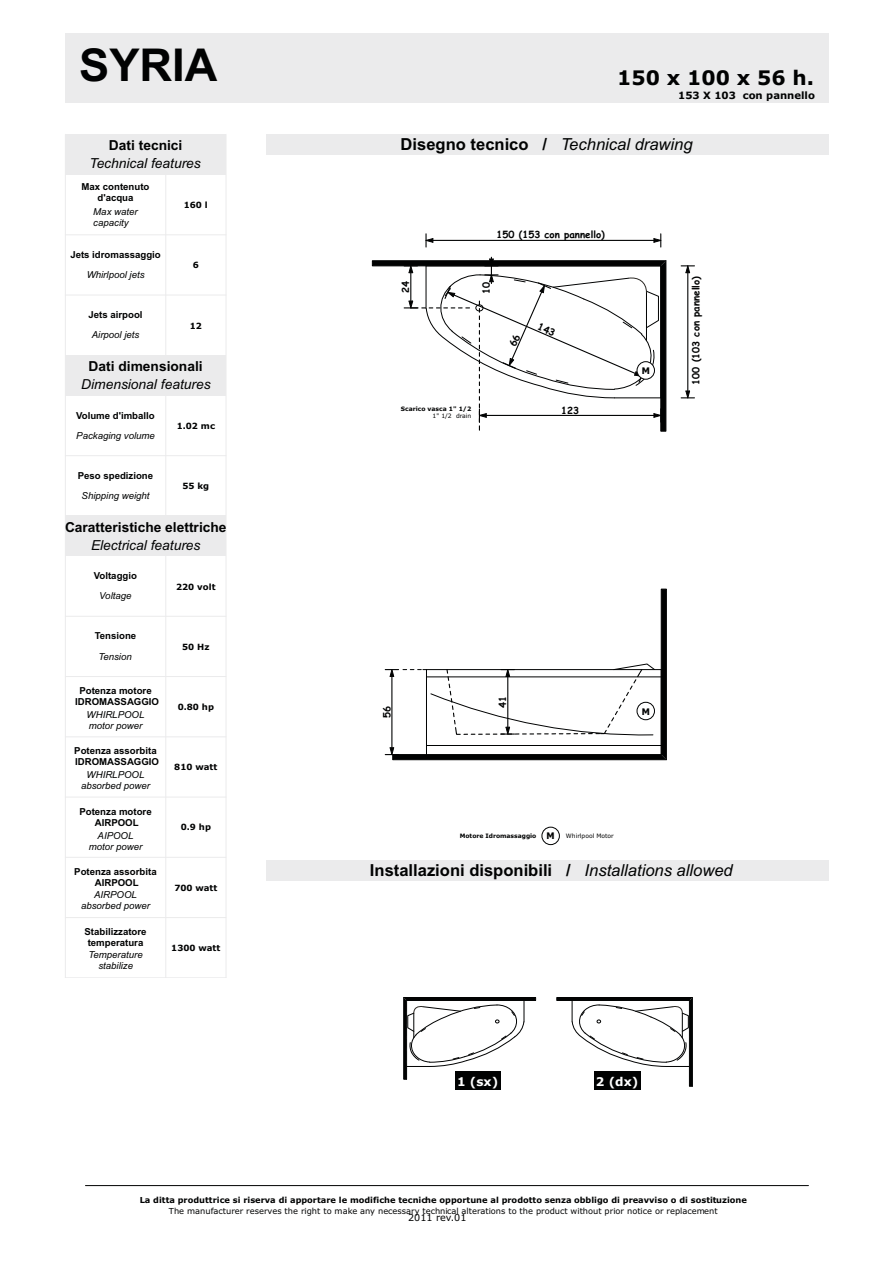
<style>
.page{position:relative;width:893px;height:1262px;background:#fff}
.page>*{position:absolute;margin:0;border:0;box-sizing:border-box;transform-origin:0 0}
.t1{font:700 45.3px "Arial";color:#010202}
.t2{font:700 20.1px "Verdana";color:#010202}
.t3{font:700 16.5px "Arial";color:#010202}
.t4{font:italic 16.5px "Arial";color:#010202}
.t5{font:italic 13.8px "Arial";color:#010202}
.t6{font:700 13.8px "Arial";color:#010202}
.t7{font:700 12px "Verdana";color:#fff}
.t8{font:700 10.05px "Verdana";color:#010202}
.t9{font:700 9.75px "Comic Sans MS";color:#010202}
.t10{font:700 9.6px/10.9px "Arial";color:#010202;text-align:center}
.t11{font:italic 9.6px/11.1px "Arial";color:#010202;text-align:center}
.t12{font:9.6px "Verdana";color:#010202}
.t13{font:700 9.15px "Tahoma";color:#010202}
.t14{font:700 8.55px "Verdana";color:#010202}
.t15{font:700 8.25px "Verdana";color:#010202}
.t16{font:8.25px "Verdana";color:#010202}
.t17{font:700 6px "Verdana";color:#010202}
.t18{font:6px "Verdana";color:#010202}
.s1{font-weight:700;font-style:normal}
.s2{font-family:"Tahoma";font-size:9.15px}
.s3{font-weight:400}
.s4{font-weight:400;font-style:italic}
</style>
<div class="page">
<hr style="left:692px;top:997px;width:1px;height:89px;background:#010202">
<div style="left:266px;top:860px;width:562px;height:20px;background:#ebebec"></div>
<div style="left:65px;top:33px;width:763px;height:69px;background:#ebebec"></div>
<div style="left:266px;top:134px;width:562px;height:20px;background:#ebebec"></div>
<div style="left:65px;top:134px;width:161px;height:41px;background:#ebebec"></div>
<div style="left:65px;top:355px;width:161px;height:40px;background:#ebebec"></div>
<div style="left:65px;top:516px;width:161px;height:40px;background:#ebebec"></div>
<hr style="left:85px;top:1185px;width:723px;height:1px;background:#010202">
<hr style="left:65px;top:234px;width:161px;height:1px;background:#ebebec">
<hr style="left:65px;top:295px;width:161px;height:1px;background:#ebebec">
<hr style="left:65px;top:455px;width:161px;height:1px;background:#ebebec">
<hr style="left:65px;top:977px;width:161px;height:1px;background:#ebebec">
<hr style="left:65px;top:134px;width:1px;height:904px;background:#ebebec">
<hr style="left:65px;top:616px;width:161px;height:1px;background:#ebebec">
<hr style="left:65px;top:676px;width:161px;height:1px;background:#ebebec">
<hr style="left:65px;top:736px;width:161px;height:1px;background:#ebebec">
<hr style="left:65px;top:797px;width:161px;height:1px;background:#ebebec">
<hr style="left:65px;top:857px;width:161px;height:1px;background:#ebebec">
<hr style="left:65px;top:917px;width:161px;height:1px;background:#ebebec">
<hr style="left:226px;top:134px;width:1px;height:904px;background:#ebebec">
<hr style="left:165px;top:556px;width:1px;height:482px;background:#ebebec">
<hr style="left:165px;top:395px;width:1px;height:121px;background:#ebebec">
<hr style="left:165px;top:175px;width:1px;height:180px;background:#ebebec">
<hr style="left:433px;top:240px;width:221px;height:1px;background:#010202">
<svg style="left:653px;top:234px;width:8px;height:13px"></svg>
<svg style="left:425px;top:234px;width:8px;height:13px"></svg>
<hr style="left:687px;top:273px;width:1px;height:118px;background:#010202">
<svg style="left:681px;top:265px;width:13px;height:8px"></svg>
<svg style="left:681px;top:390px;width:13px;height:8px"></svg>
<div style="left:455px;top:1071px;width:45px;height:19px;background:#010202"></div>
<div style="left:593px;top:1071px;width:47px;height:19px;background:#010202"></div>
<svg style="left:542px;top:826px;width:17px;height:20px"></svg>
<svg style="left:385px;top:589px;width:281px;height:171px"></svg>
<div style="left:541px;top:827px;width:18px;height:17px;border:1px solid #010202;border-radius:50%"></div>
<div style="left:637px;top:702px;width:17px;height:18px;border:1px solid #010202;border-radius:50%"></div>
<div style="left:65px;top:978px;width:162px;height:61px;background:#fff"></div>
<svg style="left:403px;top:997px;width:133px;height:82px"></svg>
<svg style="left:556px;top:997px;width:136px;height:89px"></svg>
<svg style="left:372px;top:257px;width:294px;height:174px"></svg>
<h1 class="t1" style="left:79px;top:48px;width:140px">SYRIA</h1>
<h3 class="t6" style="left:109px;top:140px;width:75px">Dati tecnici</h3>
<h3 class="t5" style="left:89px;top:158px;width:113px">Technical features</h3>
<p class="t10" style="left:81px;top:182px;width:69px">Max contenuto d'acqua</p>
<p class="t11" style="left:93px;top:207px;width:46px;text-align:left">Max water capacity</p>
<p class="t10" style="left:70px;top:250px;width:92px">Jets idromassaggio</p>
<p class="t11" style="left:87px;top:270px;width:59px">Whirlpool jets</p>
<p class="t10" style="left:88px;top:310px;width:56px">Jets airpool</p>
<p class="t11" style="left:92px;top:330px;width:49px">Airpool jets</p>
<p class="t14" style="left:184px;top:201px;width:26px">160 l</p>
<p class="t14" style="left:193px;top:262px;width:8px">6</p>
<p class="t14" style="left:190px;top:322px;width:14px">12</p>
<h3 class="t6" style="left:89px;top:361px;width:116px">Dati dimensionali</h3>
<h3 class="t5" style="left:81px;top:379px;width:131px">Dimensional features</h3>
<p class="t10" style="left:76px;top:410px;width:80px">Volume d'imballo</p>
<p class="t11" style="left:76px;top:430px;width:80px">Packaging volume</p>
<p class="t10" style="left:78px;top:471px;width:77px">Peso spedizione</p>
<p class="t11" style="left:82px;top:491px;width:69px">Shipping weight</p>
<p class="t14" style="left:177px;top:422px;width:40px">1.02 mc</p>
<p class="t14" style="left:182px;top:482px;width:28px">55 kg</p>
<h3 class="t6" style="left:65px;top:522px;width:163px">Caratteristiche elettriche</h3>
<h3 class="t5" style="left:91px;top:539px;width:111px">Electrical features</h3>
<p class="t10" style="left:94px;top:571px;width:45px">Voltaggio</p>
<p class="t11" style="left:99px;top:591px;width:34px">Voltage</p>
<p class="t10" style="left:95px;top:631px;width:43px">Tensione</p>
<p class="t11" style="left:98px;top:651px;width:35px">Tension</p>
<p class="t10" style="left:75px;top:686px;width:86px">Potenza motore<br>IDROMASSAGGIO</p>
<p class="t11" style="left:87px;top:710px;width:59px;text-align:left">WHIRLPOOL motor power</p>
<p class="t10" style="left:74px;top:746px;width:86px;text-align:left">Potenza assorbita<br>IDROMASSAGGIO</p>
<p class="t11" style="left:81px;top:769px;width:71px">WHIRLPOOL absorbed power</p>
<p class="t10" style="left:79px;top:806px;width:74px">Potenza motore<br>AIRPOOL</p>
<p class="t11" style="left:89px;top:830px;width:55px">AIPOOL motor power</p>
<p class="t10" style="left:74px;top:867px;width:84px">Potenza assorbita<br>AIRPOOL</p>
<p class="t11" style="left:81px;top:890px;width:71px">AIRPOOL absorbed power</p>
<p class="t10" style="left:84px;top:927px;width:64px">Stabilizzatore temperatura</p>
<p class="t11" style="left:88px;top:950px;width:56px">Temperature stabilize</p>
<p class="t14" style="left:176px;top:583px;width:41px">220 volt</p>
<p class="t14" style="left:182px;top:643px;width:29px">50 Hz</p>
<p class="t14" style="left:178px;top:703px;width:38px">0.80 hp</p>
<p class="t14" style="left:174px;top:763px;width:45px">810 watt</p>
<p class="t14" style="left:181px;top:824px;width:32px">0.9 hp</p>
<p class="t14" style="left:174px;top:884px;width:45px">700 watt</p>
<p class="t14" style="left:171px;top:944px;width:51px">1300 watt</p>
<h2 class="t2" style="left:617px;top:69px;width:198px">150 x 100 x 56 h.</h2>
<p class="t8" style="left:678px;top:91px;width:138px">153 X 103 con pannello</p>
<h3 class="t4" style="left:400px;top:138px;width:293px"><span class="s1">Disegno tecnico /</span> Technical drawing</h3>
<p class="t9" style="left:401px;top:293px;width:13px;rotate:-90deg">24</p>
<p class="t9" style="left:496px;top:230px;width:110px">150 (153 con pannello)</p>
<p class="t9" style="left:482px;top:294px;width:13px;rotate:-90deg">10</p>
<p class="t17" style="left:401px;top:406px;width:72px">Scarico vasca 1" 1/2</p>
<p class="t18" style="left:432px;top:413px;width:40px">1" 1/2 drain</p>
<p class="t9" style="left:561px;top:406px;width:19px">123</p>
<p class="t13" style="left:641px;top:367px;width:10px">M</p>
<p class="t9" style="left:691px;top:384px;width:110px;rotate:-90deg">100 (103 con pannello)</p>
<p class="t9" style="left:382px;top:718px;width:13px;rotate:-90deg">56</p>
<p class="t9" style="left:498px;top:707px;width:13px;rotate:-90deg">41</p>
<p class="t13" style="left:641px;top:707px;width:10px">M</p>
<p class="t17" style="left:459px;top:833px;width:156px">Motore Idromassaggio <span class="s2">M</span> <span class="s3">Whirlpool Motor</span></p>
<h3 class="t3" style="left:370px;top:864px;width:364px">Installazioni disponibili / <span class="s4">Installations allowed</span></h3>
<p class="t7" style="left:457px;top:1076px;width:43px">1 (sx)</p>
<p class="t7" style="left:596px;top:1076px;width:44px">2 (dx)</p>
<p class="t15" style="left:140px;top:1196px;width:608px">La ditta produttrice si riserva di apportare le modifiche tecniche opportune al prodotto senza obbligo di preavviso o di sostituzione</p>
<p class="t16" style="left:169px;top:1207px;width:550px">The manufacturer reserves the right to make any necessary technical alterations to the product without prior notice or replacement</p>
<p class="t12" style="left:408px;top:1213px;width:60px">2011 rev.01</p>
</div>
